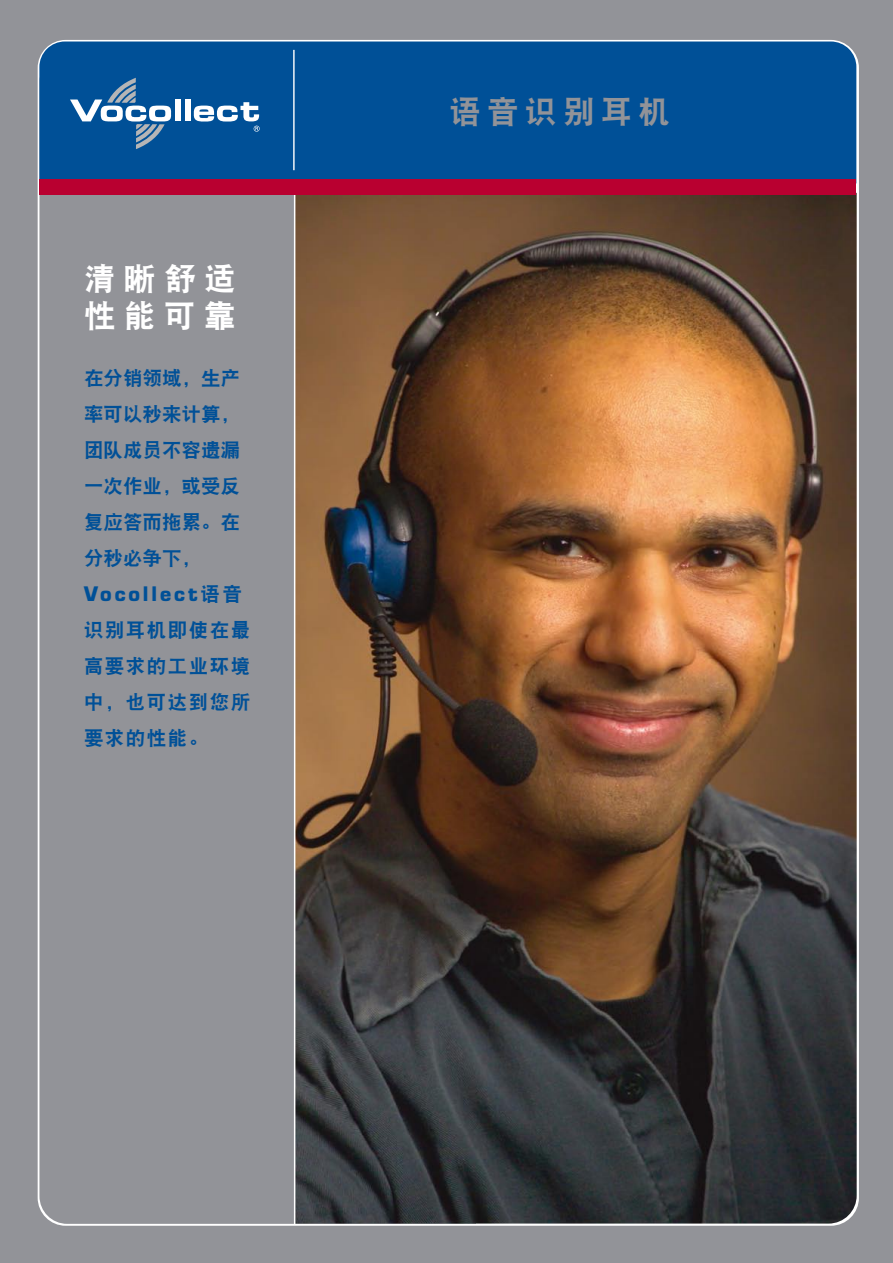
<style>
.page{position:relative;width:893px;height:1263px;background:#929398}
.page>*{position:absolute;margin:0;border:0;box-sizing:border-box;transform-origin:0 0}
.t1{font:31.5px/37.8px "DFP Hei W9";letter-spacing:.27em;color:#fff}
.t2{font:31.5px "DFP Hei W9";letter-spacing:.2em;color:#929398}
.t3{font:19.5px/36px "DFP Hei W9";color:#005097;text-align:justify}
.t4{font:700 19.5px "Eurostile LT Std";letter-spacing:.15em;color:#005097}
.s1{font-family:"DFP Hei W9";font-weight:400}
</style>
<div class="page">
<div style="left:39px;top:54px;width:437px;height:1170px;background:#929398"></div>
<div style="left:39px;top:42px;width:817px;height:137px;background:#005097"></div>
<hr style="left:293px;top:50px;width:2px;height:120px;background:#fff">
<div style="left:175px;top:100px;width:5px;height:21px;background:#fff"></div>
<div style="left:185px;top:100px;width:5px;height:21px;background:#fff"></div>
<svg style="left:194px;top:102px;width:66px;height:30px"></svg>
<svg style="left:70px;top:78px;width:101px;height:71px"></svg>
<img style="left:295px;top:193px;width:562px;height:1030px">
<hr style="left:294px;top:192px;width:1px;height:1033px;background:#fff">
<div style="left:39px;top:179px;width:817px;height:15px;background:#b90030"></div>
<h1 class="t1" style="left:84px;top:259px;width:153px">清晰舒适性能可靠</h1>
<p class="t3" style="left:84px;top:360px;width:157px">在分销领域，生产率可以秒来计算，团队成员不容遗漏一次作业，或受反复应答而拖累。在分秒必争下，</p>
<p class="t4" style="left:84px;top:582px;width:160px">Vocollect<span class="s1">语音</span></p>
<p class="t3" style="left:84px;top:612px;width:168px">识别耳机即使在最高要求的工业环境中，也可达到您所要求的性能。</p>
<h1 class="t2" style="left:450px;top:96px;width:222px">语音识别耳机</h1>
</div>
